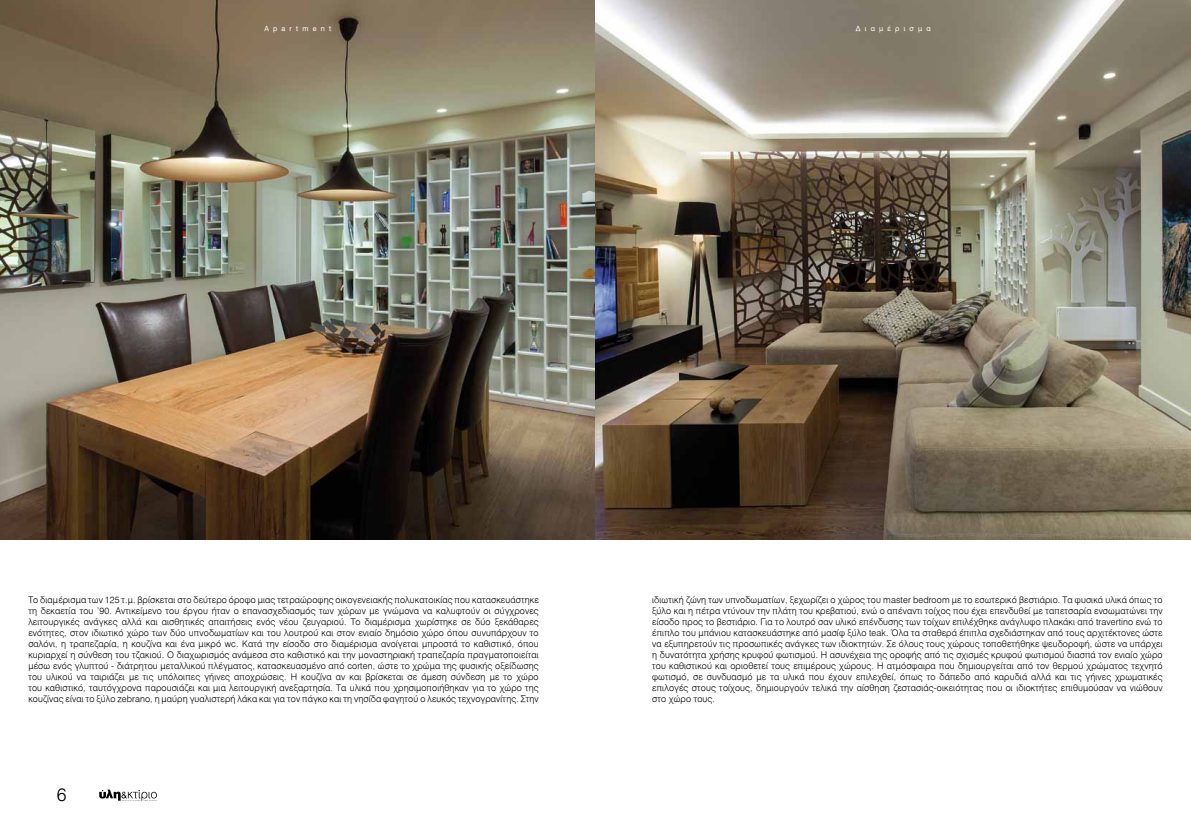
<style>
.page{position:relative;width:1191px;height:823px;background:#fff}
.page>*{position:absolute;margin:0;border:0;box-sizing:border-box;transform-origin:0 0}
.t1{font:300 18px "UB Helvetica";color:#000}
.t2{font:300 9px/11px "UB Helvetica";letter-spacing:.01em;color:#000;text-align:justify}
.t3{font:7px "UB Helvetica";letter-spacing:.6em;color:#fff}
</style>
<div class="page">
<img style="left:0;top:0;width:1191px;height:539px">
<svg style="left:99px;top:789px;width:58px;height:11px"></svg>
<p class="t3" style="left:264px;top:25px;width:68px">Apartment</p>
<p class="t3" style="left:855px;top:25px;width:76px">Διαμέρισμα</p>
<p class="t2" style="left:28px;top:594px;width:512px">Το διαμέρισμα των 125 τ.μ. βρίσκεται στο δεύτερο όροφο μιας τετραώροφης οικογενειακής πολυκατοικίας που κατασκευάστηκε τη δεκαετία του ’90. Αντικείμενο του έργου ήταν ο επανασχεδιασμός των χώρων με γνώμονα να καλυφτούν οι σύγχρονες λειτουργικές ανάγκες αλλά και αισθητικές απαιτήσεις ενός νέου ζευγαριού. Το διαμέρισμα χωρίστηκε σε δύο ξεκάθαρες ενότητες, στον ιδιωτικό χώρο των δύο υπνοδωματίων και του λουτρού και στον ενιαίο δημόσιο χώρο όπου συνυπάρχουν το σαλόνι, η τραπεζαρία, η κουζίνα και ένα μικρό wc. Κατά την είσοδο στο διαμέρισμα ανοίγεται μπροστά το καθιστικό, όπου κυριαρχεί η σύνθεση του τζακιού. Ο διαχωρισμός ανάμεσα στο καθιστικό και την μοναστηριακή τραπεζαρία πραγματοποιείται μέσω ενός γλυπτού - διάτρητου μεταλλικού πλέγματος, κατασκευασμένο από corten, ώστε το χρώμα της φυσικής οξείδωσης του υλικού να ταιριάζει με τις υπόλοιπες γήινες αποχρώσεις. Η κουζίνα αν και βρίσκεται σε άμεση σύνδεση με το χώρο του καθιστικό, ταυτόγχρονα παρουσιάζει και μια λειτουργική ανεξαρτησία. Τα υλικά που χρησιμοποιήθηκαν για το χώρο της κουζίνας είναι το ξύλο zebrano, η μαύρη γυαλιστερή λάκα και για τον πάγκο και τη νησίδα φαγητού ο λευκός τεχνογρανίτης. Στην</p>
<p class="t2" style="left:652px;top:594px;width:512px">ιδιωτική ζώνη των υπνοδωματίων, ξεχωρίζει ο χώρος του master bedroom με το εσωτερικό βεστιάριο. Τα φυσικά υλικά όπως το ξύλο και η πέτρα ντύνουν την πλάτη του κρεβατιού, ενώ ο απέναντι τοίχος που έχει επενδυθεί με ταπετσαρία ενσωματώνει την είσοδο προς το βεστιάριο. Για το λουτρό σαν υλικό επένδυσης των τοίχων επιλέχθηκε ανάγλυφο πλακάκι από travertino ενώ το έπιπλο του μπάνιου κατασκευάστηκε από μασίφ ξύλο teak. Όλα τα σταθερά έπιπλα σχεδιάστηκαν από τους αρχιτέκτονες ώστε να εξυπηρετούν τις προσωπικές ανάγκες των ιδιοκτητών. Σε όλους τους χώρους τοποθετήθηκε ψευδοροφή, ώστε να υπάρχει η δυνατότητα χρήσης κρυφού φωτισμού. Η ασυνέχεια της οροφής από τις σχισμές κρυφού φωτισμού διασπά τον ενιαίο χώρο του καθιστικού και οριοθετεί τους επιμέρους χώρους. Η ατμόσφαιρα που δημιουργείται από τον θερμού χρώματος τεχνητό φωτισμό, σε συνδυασμό με τα υλικά που έχουν επιλεχθεί, όπως το δάπεδο από καρυδιά αλλά και τις γήινες χρωματικές επιλογές στους τοίχους, δημιουργούν τελικά την αίσθηση ζεστασιάς-οικειότητας που οι ιδιοκτήτες επιθυμούσαν να νιώθουν στο χώρο τους.</p>
<h1 class="t1" style="left:57px;top:784px;width:11px">6</h1>
</div>
